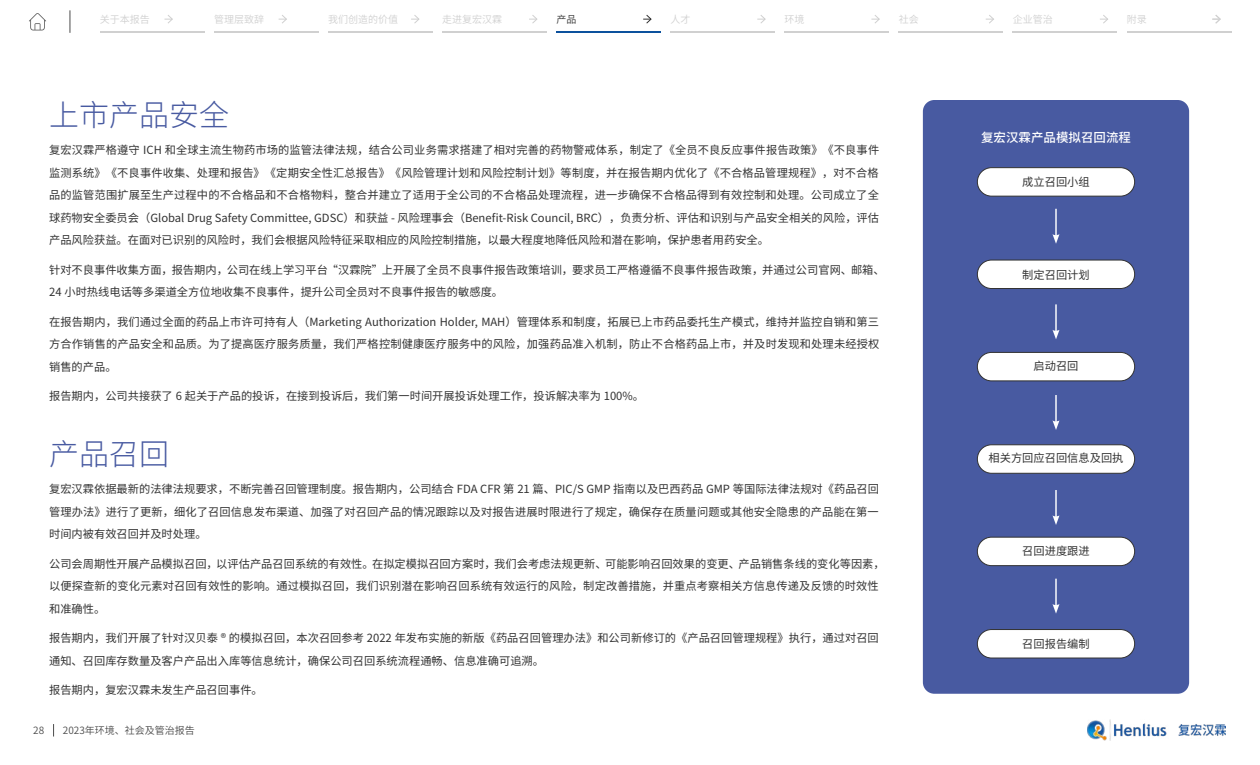
<style>
.page{position:relative;width:1260px;height:765px;background:#fff}
.page>*{position:absolute;margin:0;border:0;box-sizing:border-box;transform-origin:0 0}
.t1{font:300 30px "Source Han Sans CN";color:#485aa1}
.t2{font:500 12.5px "Source Han Sans CN";color:#fff}
.t3{font:11.25px/22.5px "Source Han Sans CN";color:#323232;text-align:justify}
.t4{font:10px "Source Han Sans CN";color:#d0d0d0}
.t5{font:10px "Source Han Sans CN";color:#4b4b4b}
.t6{font:10px "Source Han Sans CN";color:#323232}
</style>
<div class="page">
<div style="left:923px;top:100px;width:266px;height:594px;background:#485aa1;border-radius:11px"></div>
<div style="left:977px;top:630px;width:158px;height:28px;background:#fff;border-radius:14px"></div>
<div style="left:977px;top:629px;width:158px;height:29px;border:1px solid #323232;border-radius:14px"></div>
<div style="left:977px;top:168px;width:158px;height:28px;background:#fff;border-radius:14px"></div>
<div style="left:977px;top:168px;width:158px;height:28px;border:1px solid #323232;border-radius:14px"></div>
<div style="left:977px;top:260px;width:158px;height:29px;background:#fff;border-radius:14px"></div>
<div style="left:977px;top:260px;width:158px;height:29px;border:1px solid #323232;border-radius:14px"></div>
<div style="left:977px;top:352px;width:158px;height:29px;background:#fff;border-radius:14px"></div>
<div style="left:977px;top:352px;width:158px;height:29px;border:1px solid #323232;border-radius:14px"></div>
<div style="left:977px;top:445px;width:158px;height:28px;background:#fff;border-radius:14px"></div>
<div style="left:977px;top:445px;width:158px;height:28px;border:1px solid #323232;border-radius:14px"></div>
<div style="left:977px;top:537px;width:158px;height:29px;background:#fff;border-radius:14px"></div>
<div style="left:977px;top:537px;width:158px;height:29px;border:1px solid #323232;border-radius:14px"></div>
<hr style="left:1055px;top:209px;width:2px;height:28px;background:#fff">
<svg style="left:1053px;top:234px;width:7px;height:10px"></svg>
<hr style="left:1055px;top:490px;width:2px;height:28px;background:#fff">
<svg style="left:1053px;top:515px;width:7px;height:10px"></svg>
<hr style="left:1055px;top:579px;width:2px;height:28px;background:#fff">
<svg style="left:1053px;top:604px;width:7px;height:10px"></svg>
<hr style="left:1055px;top:304px;width:2px;height:28px;background:#fff">
<svg style="left:1053px;top:330px;width:7px;height:9px"></svg>
<hr style="left:1055px;top:395px;width:2px;height:28px;background:#fff">
<svg style="left:1053px;top:420px;width:7px;height:10px"></svg>
<svg style="left:53px;top:724px;width:1px;height:13px"></svg>
<img style="left:1088px;top:720px;width:138px;height:21px">
<svg style="left:164px;top:15px;width:9px;height:9px"></svg>
<hr style="left:100px;top:32px;width:104px;height:1px;background:#d0d0d0">
<svg style="left:279px;top:15px;width:8px;height:9px"></svg>
<hr style="left:214px;top:32px;width:104px;height:1px;background:#d0d0d0">
<svg style="left:411px;top:15px;width:9px;height:8px"></svg>
<hr style="left:328px;top:32px;width:104px;height:1px;background:#d0d0d0">
<svg style="left:529px;top:15px;width:9px;height:8px"></svg>
<hr style="left:442px;top:32px;width:104px;height:1px;background:#d0d0d0">
<svg style="left:643px;top:15px;width:9px;height:9px"></svg>
<hr style="left:556px;top:32px;width:105px;height:1px;background:#0c519d">
<svg style="left:757px;top:15px;width:9px;height:8px"></svg>
<hr style="left:671px;top:32px;width:104px;height:1px;background:#d0d0d0">
<svg style="left:871px;top:15px;width:9px;height:9px"></svg>
<hr style="left:785px;top:32px;width:104px;height:1px;background:#d0d0d0">
<svg style="left:986px;top:15px;width:8px;height:9px"></svg>
<hr style="left:899px;top:32px;width:104px;height:1px;background:#d0d0d0">
<svg style="left:1100px;top:15px;width:8px;height:9px"></svg>
<hr style="left:1013px;top:32px;width:104px;height:1px;background:#d0d0d0">
<svg style="left:1212px;top:15px;width:9px;height:9px"></svg>
<hr style="left:1127px;top:32px;width:104px;height:1px;background:#d0d0d0">
<svg style="left:29px;top:13px;width:17px;height:18px"></svg>
<svg style="left:70px;top:10px;width:1px;height:23px"></svg>
<p class="t4" style="left:100px;top:14px;width:51px">关于本报告</p>
<p class="t4" style="left:214px;top:14px;width:51px">管理层致辞</p>
<p class="t4" style="left:328px;top:14px;width:71px">我们创造的价值</p>
<p class="t4" style="left:442px;top:14px;width:61px">走进复宏汉霖</p>
<p class="t6" style="left:556px;top:14px;width:21px">产品</p>
<p class="t4" style="left:671px;top:14px;width:21px">人才</p>
<p class="t4" style="left:785px;top:14px;width:21px">环境</p>
<p class="t4" style="left:899px;top:14px;width:21px">社会</p>
<p class="t4" style="left:1013px;top:14px;width:41px">企业管治</p>
<p class="t4" style="left:1127px;top:14px;width:21px">附录</p>
<h1 class="t1" style="left:49px;top:99px;width:181px">上市产品安全</h1>
<p class="t3" style="left:49px;top:139px;width:832px">复宏汉霖严格遵守 ICH 和全球主流生物药市场的监管法律法规，结合公司业务需求搭建了相对完善的药物警戒体系，制定了《全员不良反应事件报告政策》《不良事件监测系统》《不良事件收集、处理和报告》《定期安全性汇总报告》《风险管理计划和风险控制计划》等制度，并在报告期内优化了《不合格品管理规程》，对不合格品的监管范围扩展至生产过程中的不合格品和不合格物料，整合并建立了适用于全公司的不合格品处理流程，进一步确保不合格品得到有效控制和处理。公司成立了全球药物安全委员会（Global Drug Safety Committee, GDSC）和获益 - 风险理事会（Benefit-Risk Council, BRC），负责分析、评估和识别与产品安全相关的风险，评估产品风险获益。在面对已识别的风险时，我们会根据风险特征采取相应的风险控制措施，以最大程度地降低风险和潜在影响，保护患者用药安全。</p>
<p class="t3" style="left:49px;top:259px;width:837px">针对不良事件收集方面，报告期内，公司在线上学习平台“汉霖院”上开展了全员不良事件报告政策培训，要求员工严格遵循不良事件报告政策，并通过公司官网、邮箱、<br>24 小时热线电话等多渠道全方位地收集不良事件，提升公司全员对不良事件报告的敏感度。</p>
<p class="t3" style="left:49px;top:311px;width:832px">在报告期内，我们通过全面的药品上市许可持有人（Marketing Authorization Holder, MAH）管理体系和制度，拓展已上市药品委托生产模式，维持并监控自销和第三方合作销售的产品安全和品质。为了提高医疗服务质量，我们严格控制健康医疗服务中的风险，加强药品准入机制，防止不合格药品上市，并及时发现和处理未经授权销售的产品。</p>
<p class="t3" style="left:49px;top:385px;width:597px">报告期内，公司共接获了 6 起关于产品的投诉，在接到投诉后，我们第一时间开展投诉处理工作，投诉解决率为 100%。</p>
<h1 class="t1" style="left:49px;top:437px;width:121px">产品召回</h1>
<p class="t3" style="left:49px;top:478px;width:832px">复宏汉霖依据最新的法律法规要求，不断完善召回管理制度。报告期内，公司结合 FDA CFR 第 21 篇、PIC/S GMP 指南以及巴西药品 GMP 等国际法律法规对《药品召回管理办法》进行了更新，细化了召回信息发布渠道、加强了对召回产品的情况跟踪以及对报告进展时限进行了规定，确保存在质量问题或其他安全隐患的产品能在第一时间内被有效召回并及时处理。</p>
<p class="t3" style="left:49px;top:552px;width:837px;text-align:left">公司会周期性开展产品模拟召回，以评估产品召回系统的有效性。在拟定模拟召回方案时，我们会考虑法规更新、可能影响召回效果的变更、产品销售条线的变化等因素，以便探查新的变化元素对召回有效性的影响。通过模拟召回，我们识别潜在影响召回系统有效运行的风险，制定改善措施，并重点考察相关方信息传递及反馈的时效性和准确性。</p>
<p class="t3" style="left:49px;top:627px;width:831px">报告期内，我们开展了针对汉贝泰 ® 的模拟召回，本次召回参考 2022 年发布实施的新版《药品召回管理办法》和公司新修订的《产品召回管理规程》执行，通过对召回通知、召回库存数量及客户产品出入库等信息统计，确保公司召回系统流程通畅、信息准确可追溯。</p>
<p class="t3" style="left:49px;top:679px;width:215px">报告期内，复宏汉霖未发生产品召回事件。</p>
<p class="t5" style="left:33px;top:725px;width:12px">28</p>
<p class="t5" style="left:63px;top:725px;width:133px">2023年环境、社会及管治报告</p>
<p class="t2" style="left:981px;top:131px;width:151px">复宏汉霖产品模拟召回流程</p>
<p class="t3" style="left:1022px;top:171px;width:69px">成立召回小组</p>
<p class="t3" style="left:1022px;top:263px;width:69px">制定召回计划</p>
<p class="t3" style="left:1034px;top:355px;width:46px">启动召回</p>
<p class="t3" style="left:989px;top:447px;width:136px">相关方回应召回信息及回执</p>
<p class="t3" style="left:1022px;top:540px;width:69px">召回进度跟进</p>
<p class="t3" style="left:1022px;top:633px;width:69px">召回报告编制</p>
</div>
